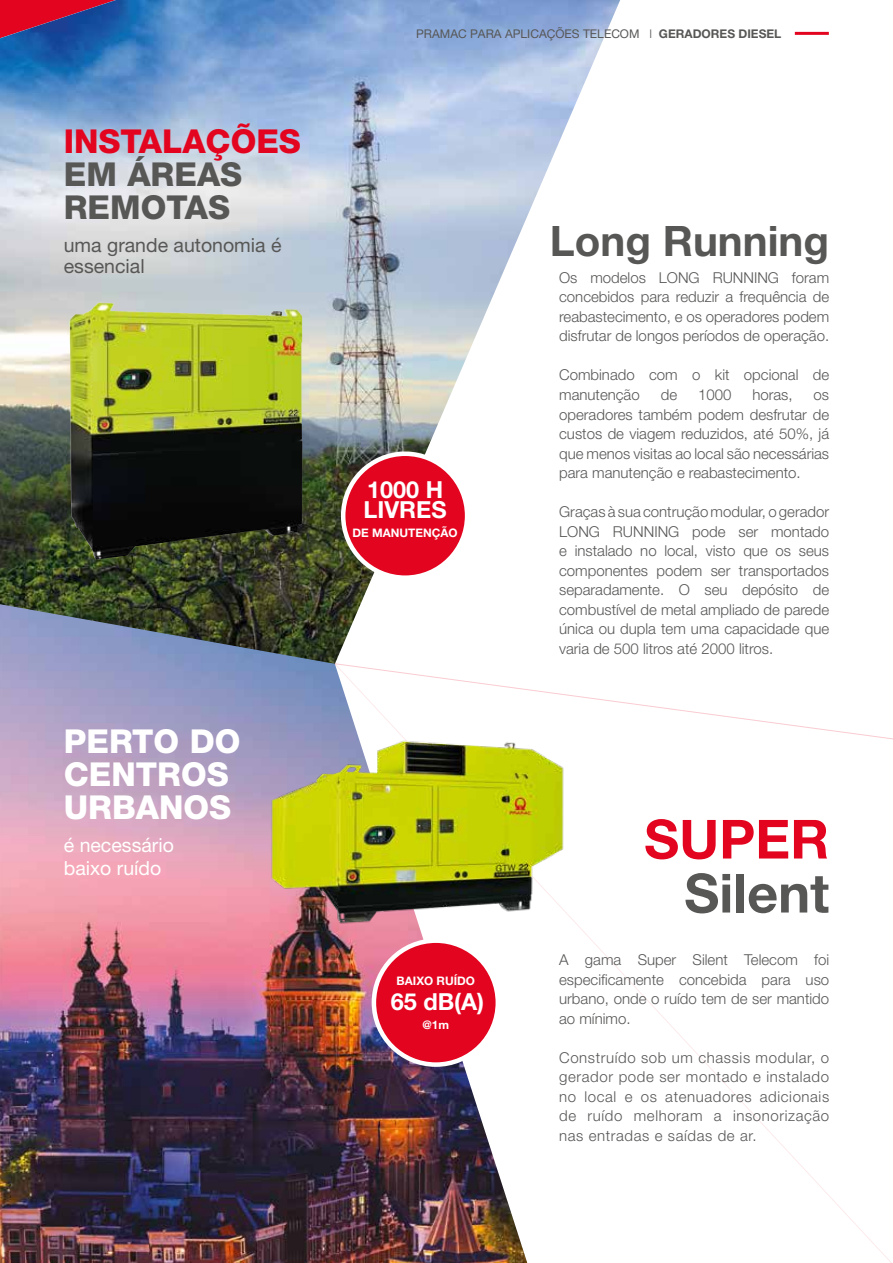
<style>
.page{position:relative;width:893px;height:1263px;background:#fff}
.page>*{position:absolute;margin:0;border:0;box-sizing:border-box;transform-origin:0 0}
.t1{font:700 54px "Helvetica Neue LT Pro";color:#575756}
.t2{font:700 54px "Helvetica Neue LT Pro";color:#e30520}
.t3{font:700 42px "Helvetica Neue LT Pro";color:#575756}
.t4{font:800 33px/33px "Helvetica Neue";color:#fff}
.t5{font:800 33px/33px "Helvetica Neue";color:#575756}
.t6{font:800 33px "Helvetica Neue";color:#e30520}
.t7{font:700 23.55px/19.5px "Helvetica Neue LT Pro";color:#fff}
.t8{font:19.5px/21.3px "Helvetica Neue LT Pro";color:#575756}
.t9{font:19.5px/23.4px "Helvetica Neue LT Pro";color:#fff}
.t10{font:300 15px/19.5px "Helvetica Neue LT Pro";color:#575756;text-align:justify}
.t11{font:12px "Helvetica Neue LT Pro";color:#575756}
.t12{font:700 11.7px "Helvetica Neue LT Pro";color:#fff}
.s1{font-weight:300}
.s2{font-weight:700}
</style>
<div class="page">
<img style="left:0;top:0;width:620px;height:604px">
<img style="left:0;top:604px;width:527px;height:659px">
<div style="left:374px;top:941px;width:124px;height:123px;background:#e30520;border-radius:50%"></div>
<div style="left:372px;top:938px;width:128px;height:129px;border:4px solid #fff;border-radius:50%"></div>
<div style="left:343px;top:454px;width:124px;height:124px;background:#e30520;border-radius:50%"></div>
<div style="left:341px;top:451px;width:128px;height:129px;border:4px solid #fff;border-radius:50%"></div>
<hr style="left:795px;top:32px;width:34px;height:3px;background:#e30520">
<img style="left:70px;top:303px;width:232px;height:257px">
<img style="left:226px;top:704px;width:383px;height:256px">
<h3 class="t6" style="left:64px;top:121px;width:239px">INSTALAÇÕES</h3>
<h3 class="t5" style="left:64px;top:158px;width:180px">EM ÁREAS<br>REMOTAS</h3>
<h3 class="t8" style="left:64px;top:234px;width:219px">uma grande autonomia é essencial</h3>
<h3 class="t4" style="left:64px;top:725px;width:178px">PERTO DO<br>CENTROS<br>URBANOS</h3>
<h3 class="t9" style="left:64px;top:833px;width:112px">é necessário baixo ruído</h3>
<p class="t11" style="left:416px;top:27px;width:367px">PRAMAC PARA APLICAÇÕES TELECOM <span class="s1">I</span> <span class="s2">GERADORES DIESEL</span></p>
<h3 class="t7" style="left:364px;top:480px;width:85px">1000 H<br>LIVRES</h3>
<p class="t12" style="left:353px;top:526px;width:107px">DE MANUTENÇÃO</p>
<p class="t12" style="left:397px;top:973px;width:80px">BAIXO RUÍDO</p>
<h3 class="t7" style="left:391px;top:991px;width:95px">65 dB(A)</h3>
<p class="t12" style="left:423px;top:1017px;width:28px">@1m</p>
<h2 class="t3" style="left:550px;top:215px;width:281px">Long Running</h2>
<p class="t10" style="left:559px;top:268px;width:272px">Os modelos LONG RUNNING foram concebidos para reduzir a frequência de reabastecimento, e os operadores podem disfrutar de longos períodos de operação.</p>
<p class="t10" style="left:559px;top:365px;width:272px">Combinado com o kit opcional de manutenção</p>
<p class="t10" style="left:661px;top:385px;width:18px">de</p>
<p class="t10" style="left:698px;top:385px;width:35px">1000</p>
<p class="t10" style="left:752px;top:385px;width:42px">horas,</p>
<p class="t10" style="left:559px;top:385px;width:272px;text-indent:254px">os operadores também podem desfrutar de custos de viagem reduzidos, até 50%, já que menos visitas ao local são necessárias para manutenção e reabastecimento.</p>
<p class="t10" style="left:559px;top:502px;width:272px">Graças à sua contrução modular, o gerador LONG RUNNING pode ser montado e instalado no local, visto que os seus componentes podem ser transportados separadamente. O seu depósito de combustível de metal ampliado de parede única ou dupla tem uma capacidade que varia de 500 litros até 2000 litros.</p>
<h1 class="t2" style="left:644px;top:806px;width:187px">SUPER</h1>
<h1 class="t1" style="left:684px;top:860px;width:146px">Silent</h1>
<p class="t10" style="left:559px;top:950px;width:272px">A gama Super Silent Telecom foi especificamente concebida para uso urbano, onde o ruído tem de ser mantido ao mínimo.</p>
<p class="t10" style="left:559px;top:1047px;width:272px">Construído sob um chassis modular, o gerador pode ser montado e instalado no local e os atenuadores adicionais de ruído melhoram a insonorização nas entradas e saídas de ar.</p>
</div>
